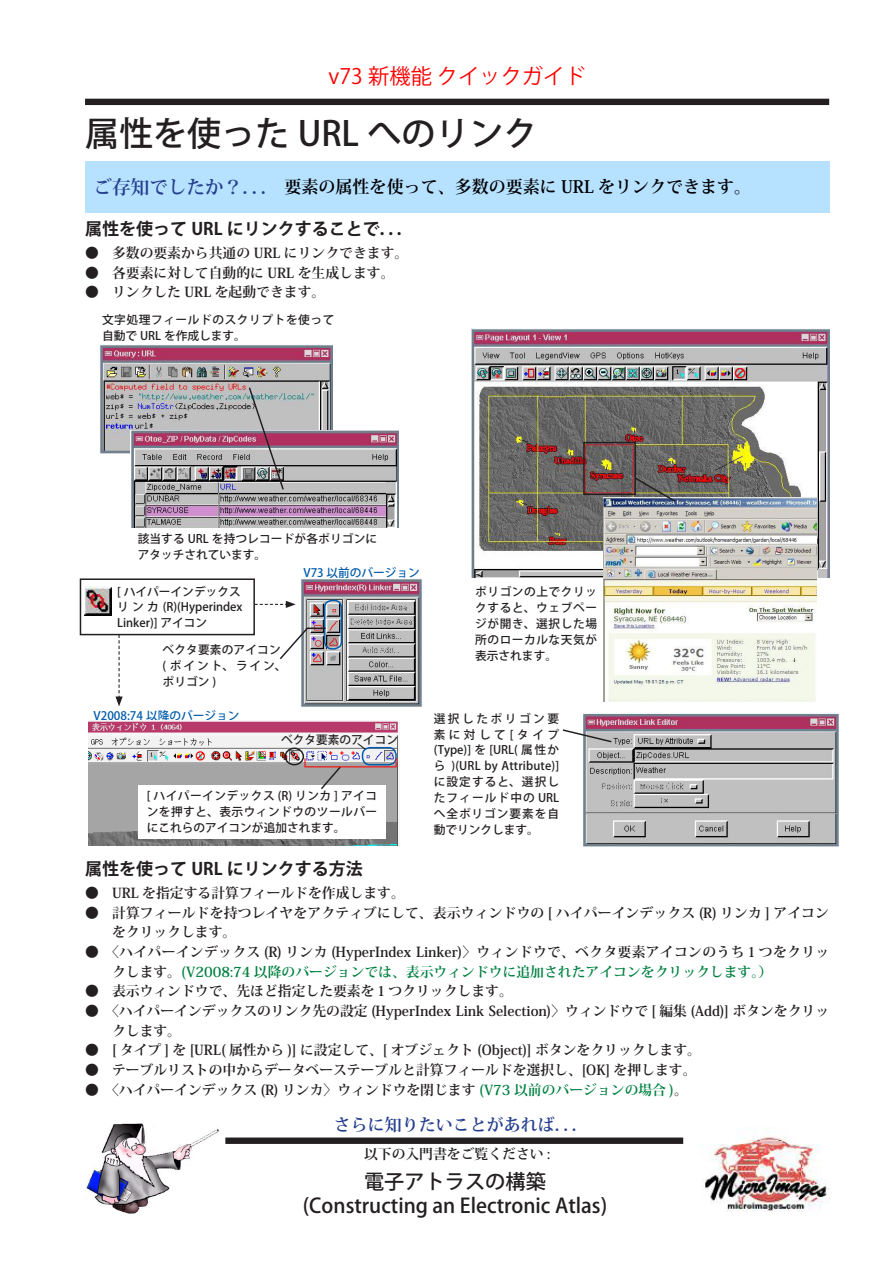
<style>
.page{position:relative;width:893px;height:1263px;background:#fff}
.page>*{position:absolute;margin:0;border:0;box-sizing:border-box;transform-origin:0 0}
.t1{font:500 34.05px "Koz Go Pro";color:#231f20}
.t2{font:21.3px "Koz Go Pro";color:#f00}
.t3{font:500 20.25px "Koz Go Pro";color:#231f20}
.水色枠内{font:700 17.25px "Koz Min Pro";color:#000}
.t4{font:700 16.95px "Koz Go Pro";color:#231f20}
.さらに知りたい_青字{font:700 16.95px "Koz Min Pro";color:#253f8e}
.箇条書き_１{font:700 13.8px/19.6px "Koz Min Pro";color:#231f20}
.図の注釈{font:500 11.7px/15.9px "Koz Go Pro";letter-spacing:.015em;color:#231f20}
.図の注釈-2{font:500 11.7px/15.9px "Koz Go Pro";letter-spacing:.065em;color:#231f20;text-align:right}
.図の注釈-3{font:500 11.7px/15.9px "Koz Go Pro";letter-spacing:.08em;color:#231f20}
.図の注釈-4{font:500 11.7px/15.9px "Koz Go Pro";letter-spacing:.05em;color:#231f20}
.図の注釈-5{font:500 11.7px "Koz Go Pro";color:#015bab}
.s1{font-size:18.75px;color:#253f8e}
.s2{color:#008141}
</style>
<div class="page">
<img style="left:300px;top:578px;width:122px;height:129px">
<img style="left:86px;top:1123px;width:133px;height:91px">
<div style="left:85px;top:161px;width:744px;height:52px;background:#b6e1ff"></div>
<div style="left:85px;top:99px;width:744px;height:6px;background:#231f20"></div>
<div style="left:225px;top:1137px;width:458px;height:7px;background:#231f20"></div>
<img style="left:703px;top:1128px;width:125px;height:84px">
<img style="left:99px;top:345px;width:233px;height:108px">
<img style="left:130px;top:431px;width:268px;height:97px">
<img style="left:472px;top:328px;width:357px;height:249px">
<img style="left:604px;top:497px;width:212px;height:204px">
<img style="left:84px;top:586px;width:28px;height:29px">
<img style="left:580px;top:712px;width:260px;height:135px">
<svg style="left:248px;top:386px;width:37px;height:105px;background:#a69ba1"></svg>
<svg style="left:562px;top:728px;width:51px;height:15px"></svg>
<div style="left:583px;top:442px;width:53px;height:53px;border:1px solid #231f20"></div>
<svg style="left:633px;top:476px;width:44px;height:27px"></svg>
<img style="left:88px;top:721px;width:310px;height:124px">
<div style="left:284px;top:747px;width:20px;height:18px;border:1px solid #231f20;border-radius:50%"></div>
<div style="left:138px;top:785px;width:248px;height:54px;background:#fff"></div>
<div style="left:324px;top:600px;width:18px;height:49px;border:1px solid #015bab;border-radius:8px"></div>
<svg style="left:319px;top:765px;width:23px;height:24px"></svg>
<div style="left:80px;top:578px;width:175px;height:57px;border:2px solid #231f20"></div>
<svg style="left:255px;top:601px;width:41px;height:7px"></svg>
<svg style="left:115px;top:635px;width:8px;height:71px"></svg>
<div style="left:362px;top:747px;width:35px;height:18px;border:1px solid #015bab;border-radius:8px"></div>
<hr style="left:305px;top:766px;width:91px;height:1px;background:#f00">
<svg style="left:304px;top:758px;width:2px;height:9px"></svg>
<svg style="left:356px;top:742px;width:11px;height:9px"></svg>
<svg style="left:279px;top:627px;width:48px;height:34px"></svg>
<p class="t2" style="left:328px;top:62px;width:259px">v73 新機能クイックガイド</p>
<p class="t1" style="left:85px;top:111px;width:454px">属性を使った URL へのリンク</p>
<p class="水色枠内" style="left:94px;top:175px;width:659px"><span class="s1">ご存知でしたか？．．．</span>要素の属性を使って、多数の要素に URL をリンクできます。</p>
<p class="t4" style="left:85px;top:218px;width:330px">属性を使って URL にリンクすることで．．．</p>
<p class="箇条書き_１" style="left:112px;top:242px;width:298px">多数の要素から共通の URL にリンクできます。</p>
<p class="箇条書き_１" style="left:85px;top:242px;width:15px">●</p>
<p class="箇条書き_１" style="left:85px;top:262px;width:15px">●</p>
<p class="箇条書き_１" style="left:85px;top:282px;width:15px">●</p>
<p class="箇条書き_１" style="left:112px;top:262px;width:284px">各要素に対して自動的に URL を生成します。</p>
<p class="箇条書き_１" style="left:112px;top:282px;width:215px">リンクした URL を起動できます。</p>
<p class="図の注釈-4" style="left:102px;top:312px;width:234px">文字処理フィールドのスクリプトを使って自動で URL を作成します。</p>
<p class="図の注釈" style="left:138px;top:531px;width:241px">該当する URL を持つレコードが各ポリゴンにアタッチされています。</p>
<p class="図の注釈" style="left:117px;top:584px;width:125px">[ ハイパーインデックス</p>
<p class="図の注釈" style="left:117px;top:600px;width:127px">リンカ R( )(Hyperindex<br>Linker)] アイコン</p>
<p class="図の注釈" style="left:163px;top:643px;width:125px">ベクタ要素のアイコン( ポイント、ライン、ポリゴン (</p>
<p class="図の注釈-5" style="left:94px;top:708px;width:147px">V2008:74 以降のバージョン</p>
<p class="図の注釈-5" style="left:303px;top:565px;width:118px">V73 以前のバージョン</p>
<p class="図の注釈" style="left:281px;top:732px;width:118px">ベクタ要素のアイコン</p>
<p class="図の注釈" style="left:147px;top:788px;width:232px;text-align:justify">[ ハイパーインデックス )R( リンカ ] アイコンを押すと、表示ウィンドウのツールバーにこれらのアイコンが追加されます。</p>
<p class="t4" style="left:85px;top:858px;width:279px">属性を使って URL にリンクする方法</p>
<p class="箇条書き_１" style="left:112px;top:882px;width:294px">URL を指定する計算フィールドを作成します。</p>
<p class="箇条書き_１" style="left:85px;top:882px;width:15px">●</p>
<p class="図の注釈" style="left:475px;top:584px;width:123px;text-align:justify">ポリゴンの上でクリックすると、ウェブページが開き、選択した場所のローカルな天気が表示されます。</p>
<p class="図の注釈-2" style="left:434px;top:711px;width:127px">選択したポリゴン要素に対して[タイプ(Type)] を [URL( 属性か)(URL by Attribute [(</p>
<p class="図の注釈-3" style="left:434px;top:759px;width:127px">ら<br>に設定すると、選択したフィールド中の URLへ全ポリゴン要素を自動でリンクします。</p>
<p class="箇条書き_１" style="left:85px;top:902px;width:15px">●</p>
<p class="箇条書き_１" style="left:112px;top:902px;width:718px">計算フィールドを持つレイヤをアクティブにして、表示ウィンドウの [ ハイパーインデックス R( ) リンカ ] アイコン</p>
<p class="箇条書き_１" style="left:112px;top:922px;width:126px">をクリックします。</p>
<p class="箇条書き_１" style="left:112px;top:941px;width:719px;text-indent:-27px">● 〈ハイパーインデックス R( ) リンカ (HyperIndex Linker)〉ウィンドウで、ベクタ要素アイコンのうち１つをクリックします。<span class="s2">(V2008:74 以降のバージョンでは、表示ウィンドウに追加されたアイコンをクリックします (。</span></p>
<p class="箇条書き_１" style="left:112px;top:981px;width:402px">表示ウィンドウで、先ほど指定した要素を１つクリックします。</p>
<p class="箇条書き_１" style="left:85px;top:981px;width:15px">●</p>
<p class="箇条書き_１" style="left:112px;top:1000px;width:719px;text-indent:-27px">● 〈ハイパーインデックスのリンク先の設定 (HyperIndex Link Selection)〉ウィンドウで [ 編集 (Add)] ボタンをクリックします。</p>
<p class="箇条書き_１" style="left:85px;top:1040px;width:617px">● [ タイプ を] [URL( 属性から )] に設定して、[ オブジェクト (Object)] ボタンをクリックします。</p>
<p class="箇条書き_１" style="left:112px;top:1059px;width:586px">テーブルリストの中からデータベーステーブルと計算フィールドを選択し、[OK] を押します。</p>
<p class="箇条書き_１" style="left:85px;top:1059px;width:15px">●</p>
<p class="箇条書き_１" style="left:85px;top:1079px;width:604px">● 〈ハイパーインデックス R( ) リンカ〉ウィンドウを閉じます <span class="s2">V( 73 以前のバージョンの場合</span>。<span class="s2">(</span></p>
<p class="さらに知りたい_青字" style="left:334px;top:1113px;width:257px">さらに知りたいことがあれば．．．</p>
<p class="t3" style="left:364px;top:1168px;width:183px">電子アトラスの構築</p>
<p class="t3" style="left:303px;top:1193px;width:306px">(Constructing an Electronic Atlas(</p>
<p class="箇条書き_１" style="left:364px;top:1144px;width:188px">以下の入門書をご覧ください :</p>
</div>
